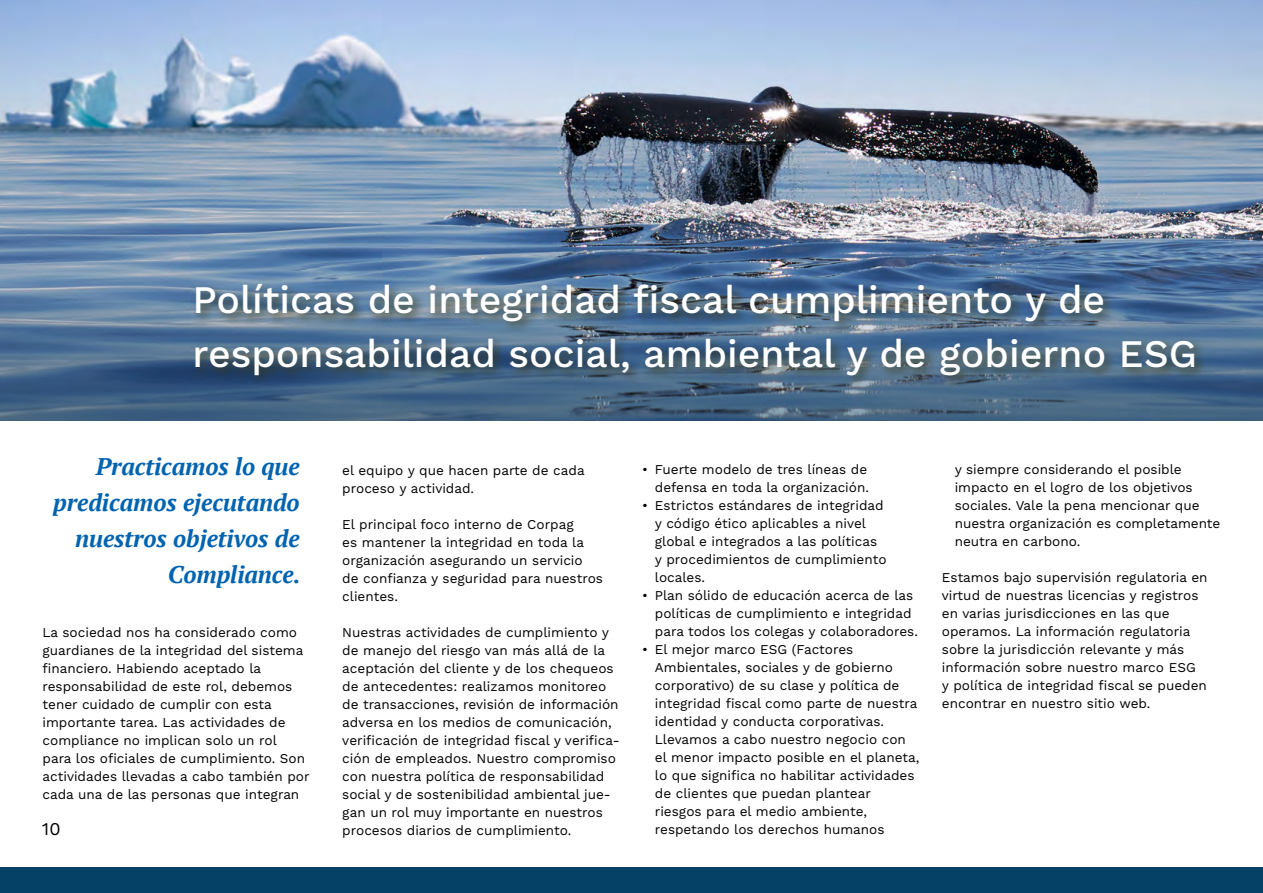
<style>
.page{position:relative;width:1263px;height:893px;background:#fff}
.page>*{position:absolute;margin:0;border:0;box-sizing:border-box;transform-origin:0 0}
.t1{font:500 39px/54px "Work Sans";color:#fff}
.t2{font:italic 700 24px/36px "PT Serif";letter-spacing:-.005em;color:#0063b0;text-align:right}
.t3{font:18px "Work Sans";color:#000}
.t4{font:13.5px/18px "Work Sans";color:#000}
</style>
<div class="page">
<img style="left:0;top:0;width:1263px;height:223px">
<img style="left:0;top:223px;width:1263px;height:198px">
<div style="left:192px;top:280px;width:1014px;height:108px;background:#3c3916;opacity:.75"></div>
<div style="left:0;top:867px;width:1263px;height:26px;background:#054166"></div>
<h1 class="t1" style="left:192px;top:274px;width:1006px">Políticas de integridad fiscal cumplimiento y de responsabilidad social, ambiental y de gobierno ESG</h1>
<h2 class="t2" style="left:53px;top:448px;width:249px">Practicamos lo que predicamos ejecutando nuestros objetivos de<br>Compliance.</h2>
<p class="t4" style="left:342px;top:462px;width:244px">el equipo y que hacen parte de cada proceso y actividad.</p>
<p class="t4" style="left:342px;top:516px;width:262px">El principal foco interno de Corpag<br>es mantener la integridad en toda la organización asegurando un servicio<br>de confianza y seguridad para nuestros clientes.</p>
<p class="t4" style="left:342px;top:624px;width:279px">Nuestras actividades de cumplimiento y de manejo del riesgo van más allá de la aceptación del cliente y de los chequeos de antecedentes: realizamos monitoreo de transacciones, revisión de información adversa en los medios de comunicación, verificación de integridad fiscal y verifica&shy;ción de empleados. Nuestro compromiso con nuestra política de responsabilidad social y de sostenibilidad ambiental jue&shy;gan un rol muy importante en nuestros procesos diarios de cumplimiento.</p>
<p class="t4" style="left:43px;top:624px;width:269px">La sociedad nos ha considerado como guardianes de la integridad del sistema financiero. Habiendo aceptado la responsabilidad de este rol, debemos tener cuidado de cumplir con esta importante tarea. Las actividades de compliance no implican solo un rol<br>para los oficiales de cumplimiento. Son actividades llevadas a cabo también por cada una de las personas que integran</p>
<h3 class="t3" style="left:42px;top:818px;width:20px">10</h3>
<p class="t4" style="left:642px;top:461px;width:228px;text-align:right">• Fuerte modelo de tres líneas de defensa en toda la organización.</p>
<p class="t4" style="left:655px;top:497px;width:233px;text-indent:-13px">• Estrictos estándares de integridad y código ético aplicables a nivel global e integrados a las políticas y procedimientos de cumplimiento locales.</p>
<p class="t4" style="left:655px;top:587px;width:265px;text-indent:-13px">• Plan sólido de educación acerca de las políticas de cumplimiento e integridad para todos los colegas y colaboradores.</p>
<p class="t4" style="left:655px;top:641px;width:266px;text-indent:-13px">• El mejor marco ESG (Factores Ambientales, sociales y de gobierno corporativo) de su clase y política de integridad fiscal como parte de nuestra identidad y conducta corporativas.<br>Llevamos a cabo nuestro negocio con el menor impacto posible en el planeta, lo que significa no habilitar actividades de clientes que puedan plantear riesgos para el medio ambiente, respetando los derechos humanos</p>
<p class="t4" style="left:955px;top:461px;width:267px">y siempre considerando el posible impacto en el logro de los objetivos sociales. Vale la pena mencionar que nuestra organización es completamente neutra en carbono.</p>
<p class="t4" style="left:942px;top:569px;width:267px">Estamos bajo supervisión regulatoria en virtud de nuestras licencias y registros en varias jurisdicciones en las que operamos. La información regulatoria sobre la jurisdicción relevante y más información sobre nuestro marco ESG<br>y política de integridad fiscal se pueden encontrar en nuestro sitio web.</p>
</div>
